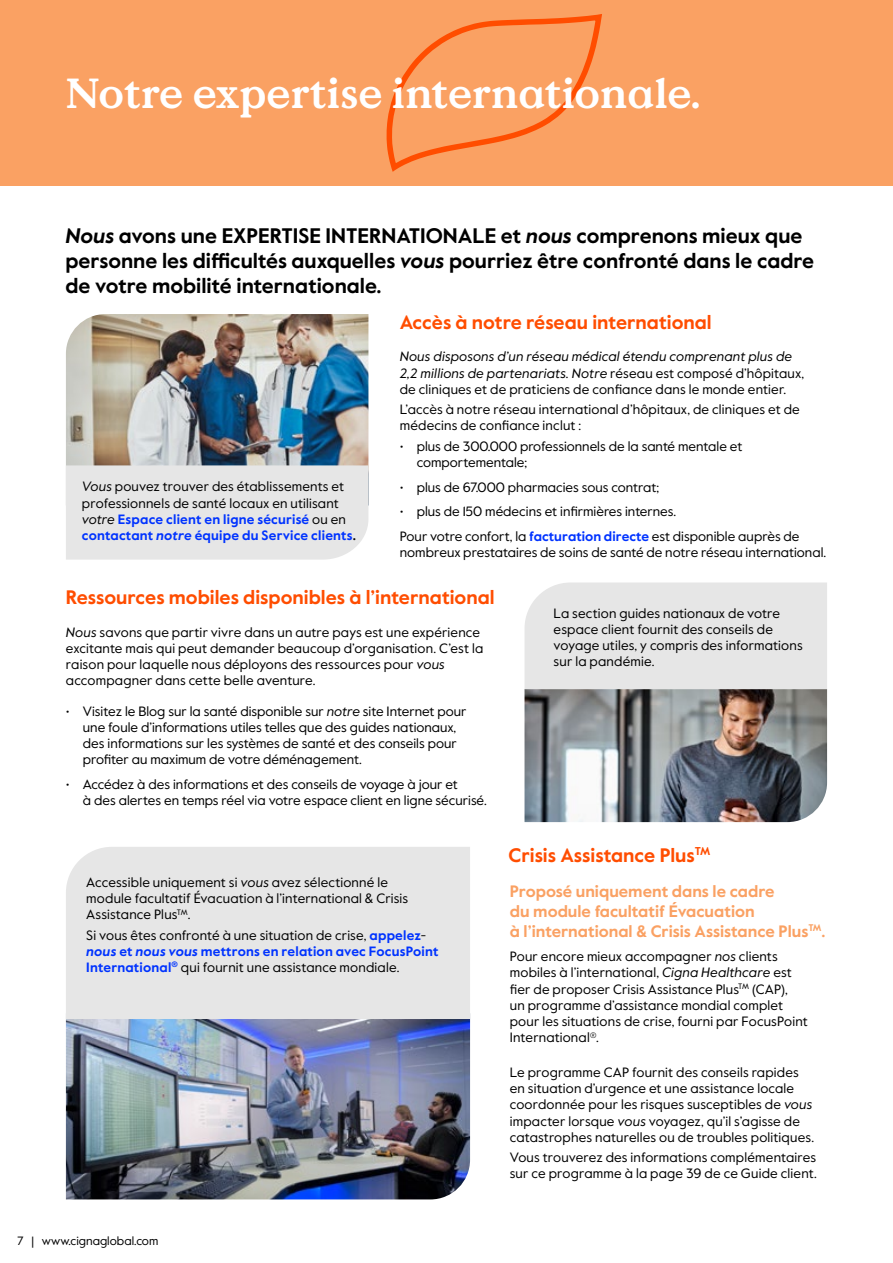
<style>
.page{position:relative;width:893px;height:1263px;background:#fff}
.page>*{position:absolute;margin:0;border:0;box-sizing:border-box;transform-origin:0 0}
.t1{font:700 42px "Value Serif Pro";color:#fff}
.t2{font:700 21px/25.2px "Value Sans Pro";color:#000}
.t3{font:700 19.5px "Value Sans Pro";color:#ff4d00}
.t4{font:700 16.5px/19.8px "Value Sans Pro";color:#faa163}
.t5{font:13.5px/16.2px "Value Sans Pro";letter-spacing:.005em;color:#000}
.t6{font:italic 13.5px/16.2px "Value Sans Pro";letter-spacing:.015em;color:#000}
.t7{font:12px "Value Sans Pro";color:#000}
.s1{font-style:italic}
.s2{font-weight:700;color:#03f}
.s3{font-weight:700;font-style:italic;color:#03f}
.s4{font-weight:700}
.s5{font-style:normal}
</style>
<div class="page">
<img style="left:66px;top:314px;width:302px;height:151px">
<div style="left:66px;top:465px;width:302px;height:95px;background:#e6e6e6"></div>
<img style="left:524px;top:689px;width:303px;height:133px">
<div style="left:524px;top:582px;width:303px;height:107px;background:#e6e6e6"></div>
<img style="left:66px;top:1019px;width:404px;height:180px">
<div style="left:66px;top:847px;width:404px;height:172px;background:#e6e6e6"></div>
<div style="left:0;top:0;width:893px;height:186px;background:#faa163"></div>
<svg style="left:386px;top:14px;width:216px;height:158px"></svg>
<h1 class="t1" style="left:66px;top:68px;width:636px">Notre expertise internationale.</h1>
<h2 class="t2" style="left:66px;top:224px;width:750px"><span class="s1">Nous</span> avons une EXPERTISE INTERNATIONALE et <span class="s1">nous</span> comprenons mieux que personne les difficultés auxquelles <span class="s1">vous</span> pourriez être confronté dans le cadre de votre mobilité internationale.</h2>
<p class="t5" style="left:82px;top:479px;width:276px"><span class="s1">Vous</span> pouvez trouver des établissements et professionnels de santé locaux en utilisant <span class="s1">votre</span> <span class="s2">Espace client en ligne sécurisé</span> ou en <span class="s2">contactant</span> <span class="s3">notre</span> <span class="s2">équipe du Service clients</span><span class="s4">.</span></p>
<h3 class="t3" style="left:400px;top:311px;width:314px">Accès à notre réseau international</h3>
<p class="t6" style="left:400px;top:349px;width:406px">Nous disposons d’un réseau médical étendu comprenant plus de<br>2,2 millions de partenariats. Notre <span class="s5">réseau est composé d’hôpitaux, de cliniques et de praticiens de confiance dans le monde entier.</span></p>
<p class="t5" style="left:400px;top:402px;width:402px">L’accès à notre réseau international d’hôpitaux, de cliniques et de médecins de confiance inclut :</p>
<p class="t5" style="left:417px;top:438px;width:327px;text-indent:-17px">• plus de 300.000 professionnels de la santé mentale et comportementale;</p>
<p class="t5" style="left:400px;top:479px;width:261px">• plus de 67.000 pharmacies sous contrat;</p>
<p class="t5" style="left:400px;top:500px;width:401px;line-height:24.8px">• plus de 150 médecins et infirmières internes.<br>Pour votre confort, la <span class="s2">facturation directe</span> est disponible auprès de</p>
<p class="t5" style="left:400px;top:545px;width:428px">nombreux prestataires de soins de santé de notre réseau international.</p>
<h3 class="t3" style="left:66px;top:585px;width:430px">Ressources mobiles disponibles à l’international</h3>
<p class="t5" style="left:66px;top:624px;width:419px"><span class="s1">Nous</span> savons que partir vivre dans un autre pays est une expérience excitante mais qui peut demander beaucoup d’organisation. C’est la raison pour laquelle nous déployons des ressources pour <span class="s1">vous </span>accompagner dans cette belle aventure.</p>
<p class="t5" style="left:83px;top:703px;width:385px;text-indent:-17px">• Visitez le Blog sur la santé disponible sur <span class="s1">notre</span> site Internet pour une foule d’informations utiles telles que des guides nationaux, des informations sur les systèmes de santé et des conseils pour profiter au maximum de votre déménagement.</p>
<p class="t5" style="left:83px;top:776px;width:405px;text-indent:-17px">• Accédez à des informations et des conseils de voyage à jour et<br>à des alertes en temps réel via votre espace client en ligne sécurisé.</p>
<p class="t5" style="left:554px;top:605px;width:251px">La section guides nationaux de votre espace client fournit des conseils de voyage utiles, y compris des informations sur la pandémie.</p>
<p class="t5" style="left:86px;top:874px;width:323px">Accessible uniquement si <span class="s1">vous</span> avez sélectionné le module facultatif Évacuation à l’international &amp; Crisis<br>Assistance Plus<sup>TM</sup>.</p>
<p class="t5" style="left:86px;top:927px;width:354px">Si vous êtes confronté à une situation de crise, <span class="s2">appelez&shy;</span><span class="s3">nous</span> <span class="s2">et</span> <span class="s3">nous vous</span> <span class="s2">mettrons en relation avec FocusPoint<br>International</span><sup>®</sup> qui fournit une assistance mondiale.</p>
<h3 class="t3" style="left:508px;top:843px;width:203px">Crisis Assistance Plus<sup>TM</sup></h3>
<p class="t4" style="left:510px;top:882px;width:317px">Proposé uniquement dans le cadre<br>du module facultatif Évacuation<br>à l’international &amp; Crisis Assistance Plus<sup>TM</sup>.</p>
<p class="t5" style="left:510px;top:949px;width:300px">Pour encore mieux accompagner <span class="s1">nos</span> clients mobiles à l’international, <span class="s1">Cigna Healthcare</span> est fier de proposer Crisis Assistance Plus<sup>TM</sup> (CAP),<br>un programme d’assistance mondial complet pour les situations de crise, fourni par FocusPoint International<sup>®</sup>.</p>
<p class="t5" style="left:510px;top:1064px;width:306px">Le programme CAP fournit des conseils rapides en situation d’urgence et une assistance locale coordonnée pour les risques susceptibles de <span class="s1">vous </span>impacter lorsque <span class="s1">vous</span> voyagez, qu’il s’agisse de catastrophes naturelles ou de troubles politiques.</p>
<p class="t5" style="left:510px;top:1150px;width:308px">Vous trouverez des informations complémentaires sur ce programme à la page 39 de ce Guide client.</p>
<p class="t7" style="left:17px;top:1233px;width:143px">7 | www.cignaglobal.com</p>
</div>
